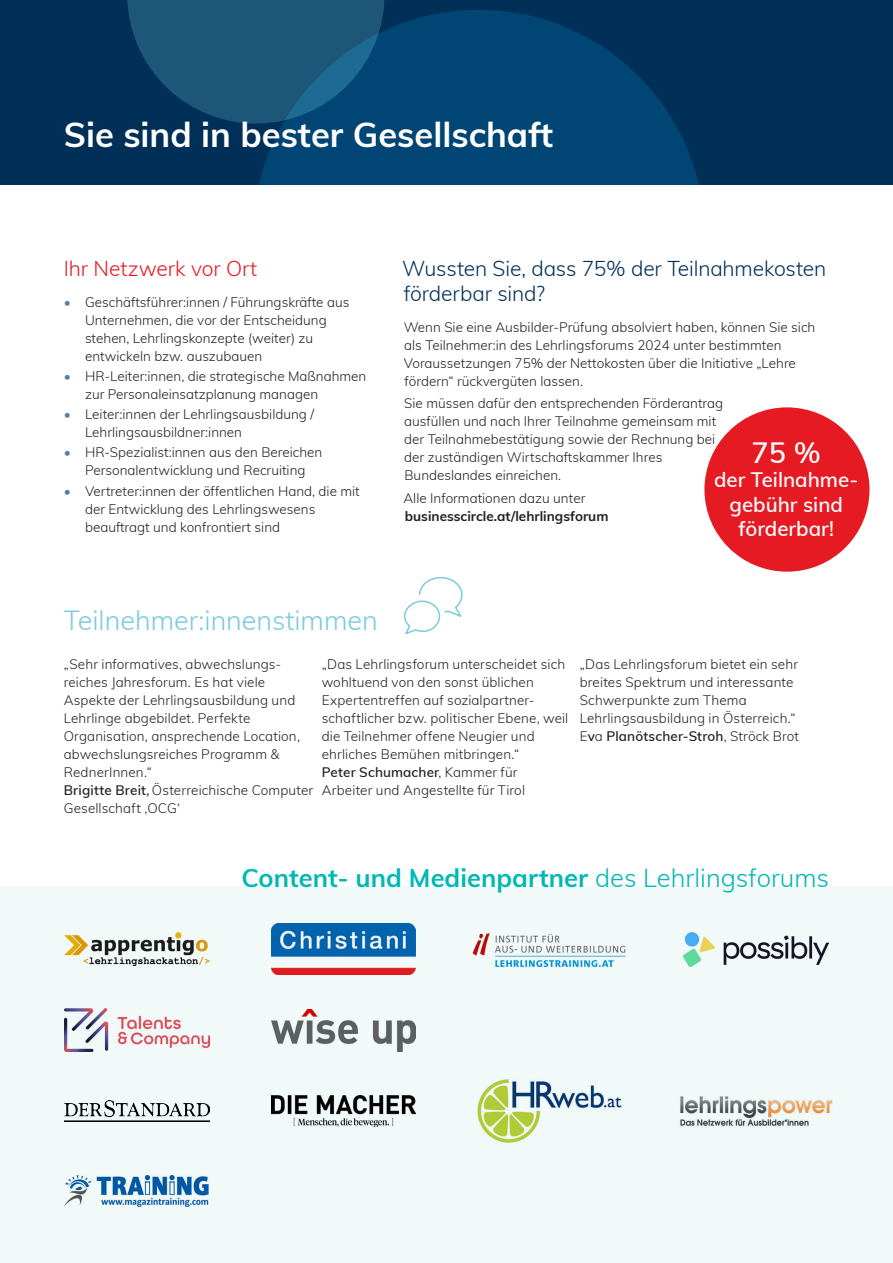
<style>
.page{position:relative;width:893px;height:1263px;background:#fff}
.page>*{position:absolute;margin:0;border:0;box-sizing:border-box;transform-origin:0 0}
.SeitenHead_Muli_34_p{font:700 34.5px "Muli";color:#fff}
.t1{font:600 28.65px "Muli";color:#fff}
.t2{font:300 27px "Muli";color:#7acae2}
.t3{font:700 25.5px "Muli";color:#00b8b4}
.Kasten_MULI_LIGHT_18{font:300 21px/25.2px "Muli";letter-spacing:-.01em;color:#003058}
.Kasten_MULI_LIGHT_18-2{font:300 21px "Muli";color:#e61920}
.t4{font:600 20.55px/24.6px "Muli";color:#fff;text-align:center}
.Muli_light_10_pt_13{font:300 13.5px/18px "Muli";color:#231f20}
.Muli_light_10_pt_13-2{font:700 13.5px/18px "Muli";color:#231f20}
.s1{color:#577ea0}
.s2{font-weight:300}
.s3{font-weight:600}
.s4{font-family:"Lato";font-weight:400}
</style>
<div class="page">
<div style="left:0;top:0;width:893px;height:185px;background:#003058"></div>
<svg style="left:127px;top:0;width:99px;height:120px"></svg>
<svg style="left:226px;top:0;width:473px;height:185px;fill:#004574"></svg>
<svg style="left:404px;top:576px;width:59px;height:59px"></svg>
<div style="left:0;top:886px;width:893px;height:377px;background:#f1f9f9"></div>
<img style="left:65px;top:933px;width:144px;height:33px">
<img style="left:271px;top:924px;width:145px;height:51px">
<img style="left:472px;top:933px;width:154px;height:35px">
<img style="left:684px;top:932px;width:144px;height:34px">
<img style="left:65px;top:1008px;width:144px;height:44px">
<img style="left:271px;top:1009px;width:145px;height:42px">
<img style="left:65px;top:1100px;width:144px;height:21px">
<img style="left:271px;top:1095px;width:145px;height:31px">
<img style="left:477px;top:1079px;width:145px;height:63px">
<img style="left:680px;top:1096px;width:152px;height:30px">
<img style="left:65px;top:1176px;width:144px;height:31px">
<div style="left:704px;top:407px;width:165px;height:165px;background:#e51a23;border-radius:50%"></div>
<p class="SeitenHead_Muli_34_p" style="left:64px;top:110px;width:491px">Sie sind in bester Gesellschaft</p>
<p class="Kasten_MULI_LIGHT_18-2" style="left:64px;top:253px;width:195px">Ihr Netzwerk vor Ort</p>
<p class="Muli_light_10_pt_13" style="left:85px;top:292px;width:266px;text-indent:-21px"><span class="s1">•</span> Geschäftsführer:innen / Führungskräfte aus Unternehmen, die vor der Entscheidung stehen, Lehrlingskonzepte (weiter) zu entwickeln bzw. auszubauen</p>
<p class="Muli_light_10_pt_13" style="left:85px;top:367px;width:283px;text-indent:-21px"><span class="s1">•</span> HR-Leiter:innen, die strategische Maßnahmen zur Personaleinsatzplanung managen</p>
<p class="Muli_light_10_pt_13" style="left:85px;top:405px;width:230px;text-indent:-21px"><span class="s1">•</span> Leiter:innen der Lehrlingsausbildung /<br>Lehrlingsausbildner:innen</p>
<p class="Muli_light_10_pt_13" style="left:64px;top:443px;width:260px;text-align:center"><span class="s1">•</span> HR-Spezialist:innen aus den Bereichen<br>Personalentwicklung und Recruiting</p>
<p class="Muli_light_10_pt_13" style="left:85px;top:481px;width:276px;text-indent:-21px"><span class="s1">•</span> Vertreter:innen der öffentlichen Hand, die mit der Entwicklung des Lehrlingswesens beauftragt und konfrontiert sind</p>
<p class="Kasten_MULI_LIGHT_18" style="left:402px;top:255px;width:426px">Wussten Sie, dass 75% der Teilnahmekosten förderbar sind?</p>
<p class="Muli_light_10_pt_13" style="left:404px;top:318px;width:413px">Wenn Sie eine Ausbilder-Prüfung absolviert haben, können Sie sich als Teilnehmer:in des Lehrlingsforums 2024 unter bestimmten Voraussetzungen 75% der Nettokosten über die Initiative „Lehre fördern“ rückvergüten lassen.</p>
<p class="Muli_light_10_pt_13" style="left:404px;top:394px;width:320px">Sie müssen dafür den entsprechenden Förderantrag ausfüllen und nach Ihrer Teilnahme gemeinsam mit der Teilnahmebestätigung sowie der Rechnung bei der zuständigen Wirtschaftskammer Ihres Bundeslandes einreichen.</p>
<p class="Muli_light_10_pt_13-2" style="left:403px;top:488px;width:206px"><span class="s2">Alle Informationen dazu unter </span>businesscircle.at/lehrlingsforum</p>
<p class="t1" style="left:752px;top:431px;width:71px">75 %</p>
<p class="t4" style="left:714px;top:466px;width:146px">der Teilnahme&shy;gebühr sind förderbar!</p>
<p class="t2" style="left:64px;top:601px;width:316px">Teilnehmer:innenstimmen</p>
<p class="Muli_light_10_pt_13" style="left:64px;top:654px;width:251px">„Sehr informatives, abwechslungs&shy;reiches Jahresforum. Es hat viele<br>Aspekte der Lehrlingsausbildung und<br>Lehrlinge abgebildet. Perfekte<br>Organisation, ansprechende Location, abwechslungsreiches Programm &amp;<br>RednerInnen.“<br><span class="s3">Brigitte Breit</span><span class="s4">,</span> Österreichische Computer<br>Gesellschaft ‚OCG‘</p>
<p class="Muli_light_10_pt_13" style="left:322px;top:654px;width:248px">„Das Lehrlingsforum unterscheidet sich wohltuend von den sonst üblichen Expertentreffen auf sozialpartner&shy;schaftlicher bzw. politischer Ebene, weil die Teilnehmer offene Neugier und ehrliches Bemühen mitbringen.“<br><span class="s3">Peter Schumacher</span>, Kammer für Arbeiter und Angestellte für Tirol</p>
<p class="Muli_light_10_pt_13" style="left:580px;top:654px;width:221px">„Das Lehrlingsforum bietet ein sehr breites Spektrum und interessante Schwerpunkte zum Thema Lehrlingsausbildung in Österreich.“ E<span class="s3">v</span>a <span class="s3">Planötscher-Stroh</span>, Ströck Brot</p>
<p class="t3" style="left:241px;top:859px;width:589px">Content- und Medienpartner <span class="s2">des Lehrlingsforums</span></p>
</div>
